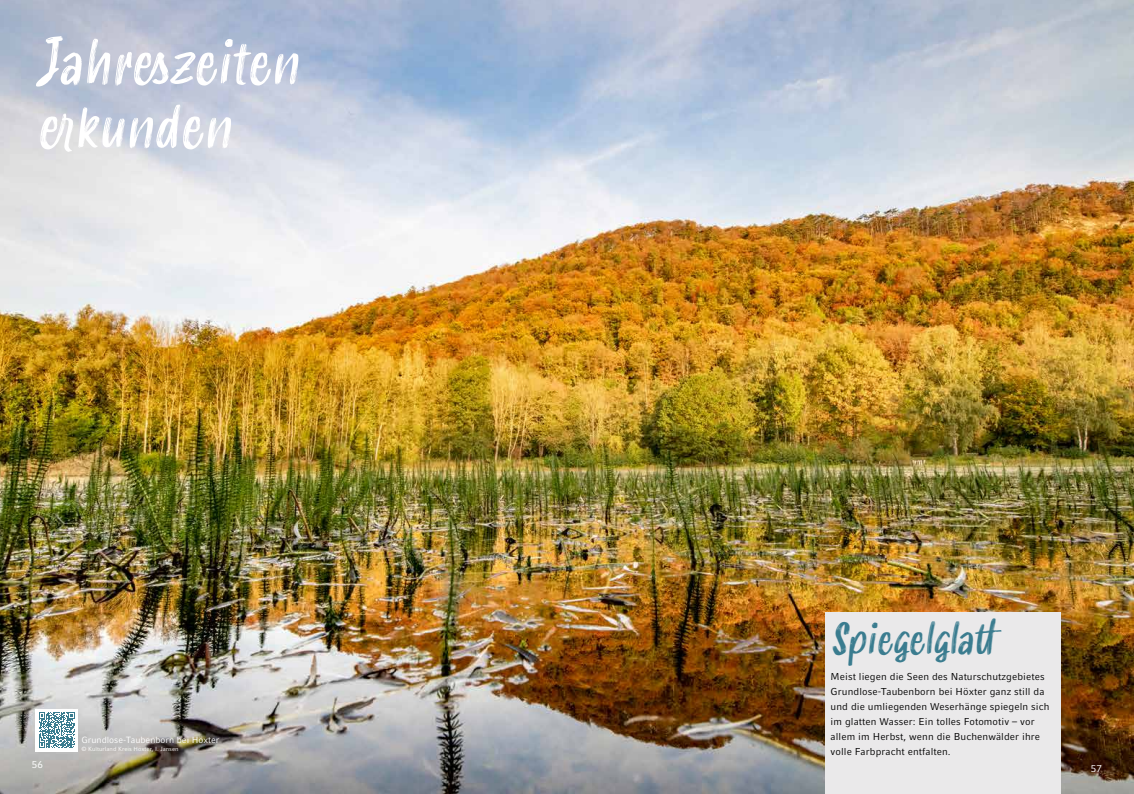
<style>
.page{position:relative;width:1134px;height:794px;background:#fff}
.page>*{position:absolute;margin:0;border:0;box-sizing:border-box;transform-origin:0 0}
.t1{font:italic 60px/63.9px "Smoothy";color:#fff}
.t2{font:italic 42px "Smoothy";letter-spacing:-.01em;color:#3a7c8f}
.t3{font:10px/15px "Compatil Fact LT Pro";letter-spacing:.01em;color:#000}
.t4{font:10px "Compatil Fact LT Pro";color:#fff}
.t5{font:9px "Compatil Fact LT Pro";color:#fff}
.t6{font:6px "Compatil Fact LT Pro";color:#fff}
</style>
<div class="page">
<img style="left:0;top:0;width:1134px;height:794px">
<div style="left:825px;top:612px;width:235px;height:182px;background:#eae9ea"></div>
<div style="left:35px;top:709px;width:43px;height:42px;background:#fff"></div>
<svg style="left:39px;top:712px;width:36px;height:36px"></svg>
<h1 class="t1" style="left:37px;top:33px;width:264px">Jahreszeiten erkunden</h1>
<p class="t4" style="left:32px;top:759px;width:13px">56</p>
<p class="t5" style="left:81px;top:735px;width:139px">Grundlose-Taubenborn bei Höxter</p>
<p class="t6" style="left:81px;top:745px;width:99px">© Kulturland Kreis Höxter, I. Jansen</p>
<h2 class="t2" style="left:831px;top:608px;width:173px">Spiegelglatt</h2>
<p class="t3" style="left:831px;top:669px;width:220px">Meist liegen die Seen des Naturschutzgebietes Grundlose-Taubenborn bei Höxter ganz still da und die umliegenden Weserhänge spiegeln sich im glatten Wasser: Ein tolles Fotomotiv – vor allem im Herbst, wenn die Buchenwälder ihre volle Farbpracht entfalten.</p>
<p class="t4" style="left:1091px;top:763px;width:13px">57</p>
</div>
